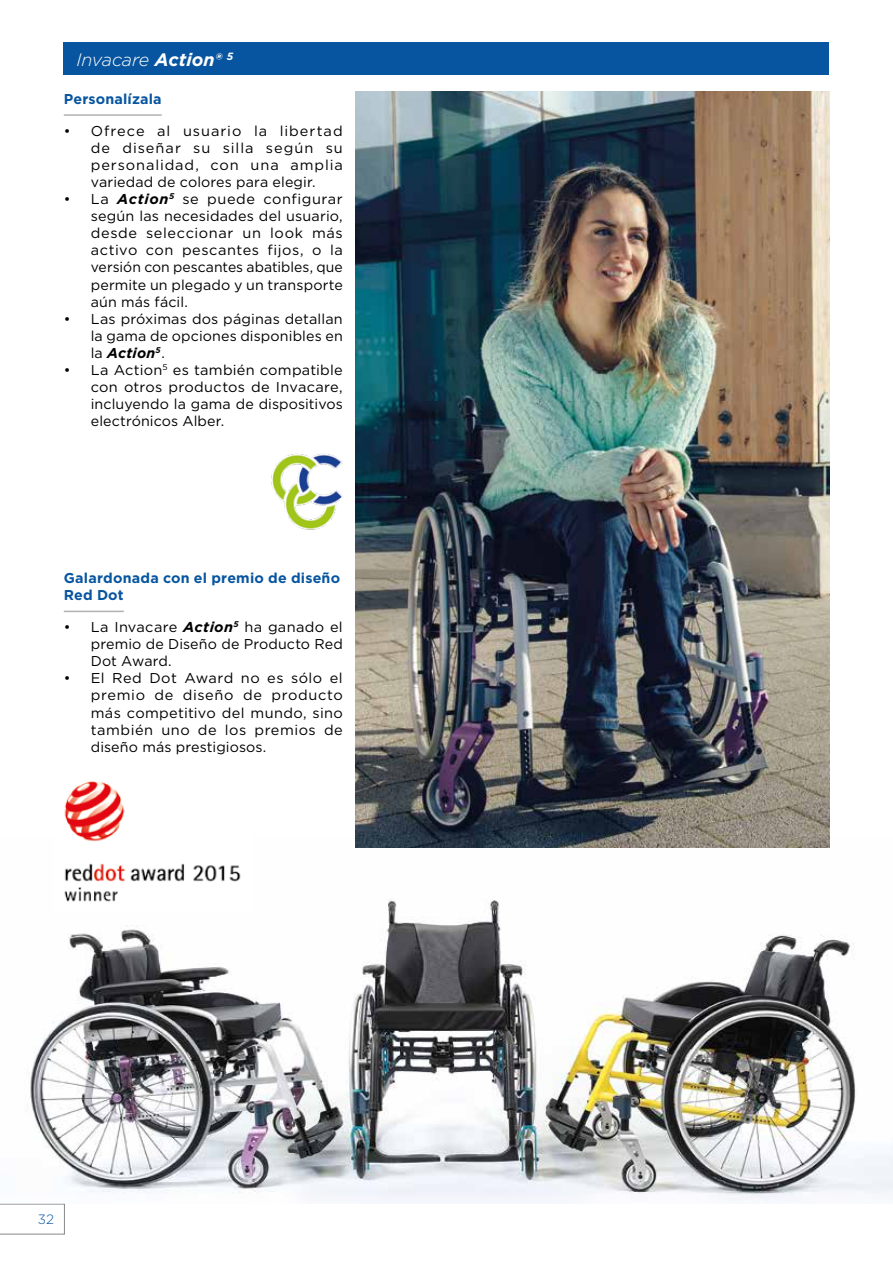
<style>
.page{position:relative;width:893px;height:1263px;background:#fff}
.page>*{position:absolute;margin:0;border:0;box-sizing:border-box;transform-origin:0 0}
.t1{font:italic 300 18px "Gotham";letter-spacing:-.01em;color:#fff}
.t2{font:14.25px/17.1px "Gotham";letter-spacing:.01em;color:#000;text-align:justify}
.t3{font:700 14.25px/17.2px "Gotham";letter-spacing:.015em;color:#0755a0}
.t4{font:300 13.5px "Gotham";color:#0755a0}
.s1{font-weight:700}
.s2{font-weight:700;font-style:italic}
</style>
<div class="page">
<div style="left:64px;top:43px;width:765px;height:32px;background:#0755a0"></div>
<svg style="left:0;top:1204px;width:65px;height:30px"></svg>
<img style="left:0;top:830px;width:893px;height:374px">
<hr style="left:64px;top:114px;width:98px;height:2px;background:#b2b1b1">
<hr style="left:64px;top:611px;width:60px;height:1px;background:#b2b1b1">
<img style="left:54px;top:781px;width:197px;height:130px">
<img style="left:271px;top:453px;width:72px;height:77px">
<img style="left:356px;top:92px;width:473px;height:755px">
<p class="t1" style="left:77px;top:48px;width:156px">Invacare <span class="s1">Action®</span> <sup>5</sup></p>
<p class="t3" style="left:64px;top:90px;width:99px">Personalízala</p>
<p class="t2" style="left:91px;top:122px;width:254px;text-indent:-27px">• Ofrece al usuario la libertad de diseñar su silla según su personalidad, con una amplia variedad de colores para elegir.</p>
<p class="t2" style="left:91px;top:190px;width:254px;text-indent:-27px">• La <span class="s2">Action</span><sup>5</sup> se puede configurar según las necesidades del usuario, desde seleccionar un look más activo con pescantes fijos, o la versión con pescantes abatibles, que permite un plegado y un transporte aún más fácil.</p>
<p class="t2" style="left:91px;top:310px;width:254px;text-indent:-27px">• Las próximas dos páginas detallan la gama de opciones disponibles en la <span class="s2">Action</span><sup>5</sup> .</p>
<p class="t2" style="left:91px;top:361px;width:254px;text-indent:-27px">• La Action<sup>5</sup> es también compatible con otros productos de Invacare, incluyendo la gama de dispositivos electrónicos Alber.</p>
<p class="t3" style="left:64px;top:569px;width:278px">Galardonada con el premio de diseño<br>Red Dot</p>
<p class="t2" style="left:91px;top:618px;width:254px;text-indent:-27px">• La Invacare <span class="s2">Action</span><sup>5</sup> ha ganado el premio de Diseño de Producto Red Dot Award.</p>
<p class="t2" style="left:91px;top:669px;width:254px;text-indent:-27px">• El Red Dot Award no es sólo el premio de diseño de producto más competitivo del mundo, sino también uno de los premios de diseño más prestigiosos.</p>
<p class="t4" style="left:38px;top:1211px;width:18px">32</p>
</div>
